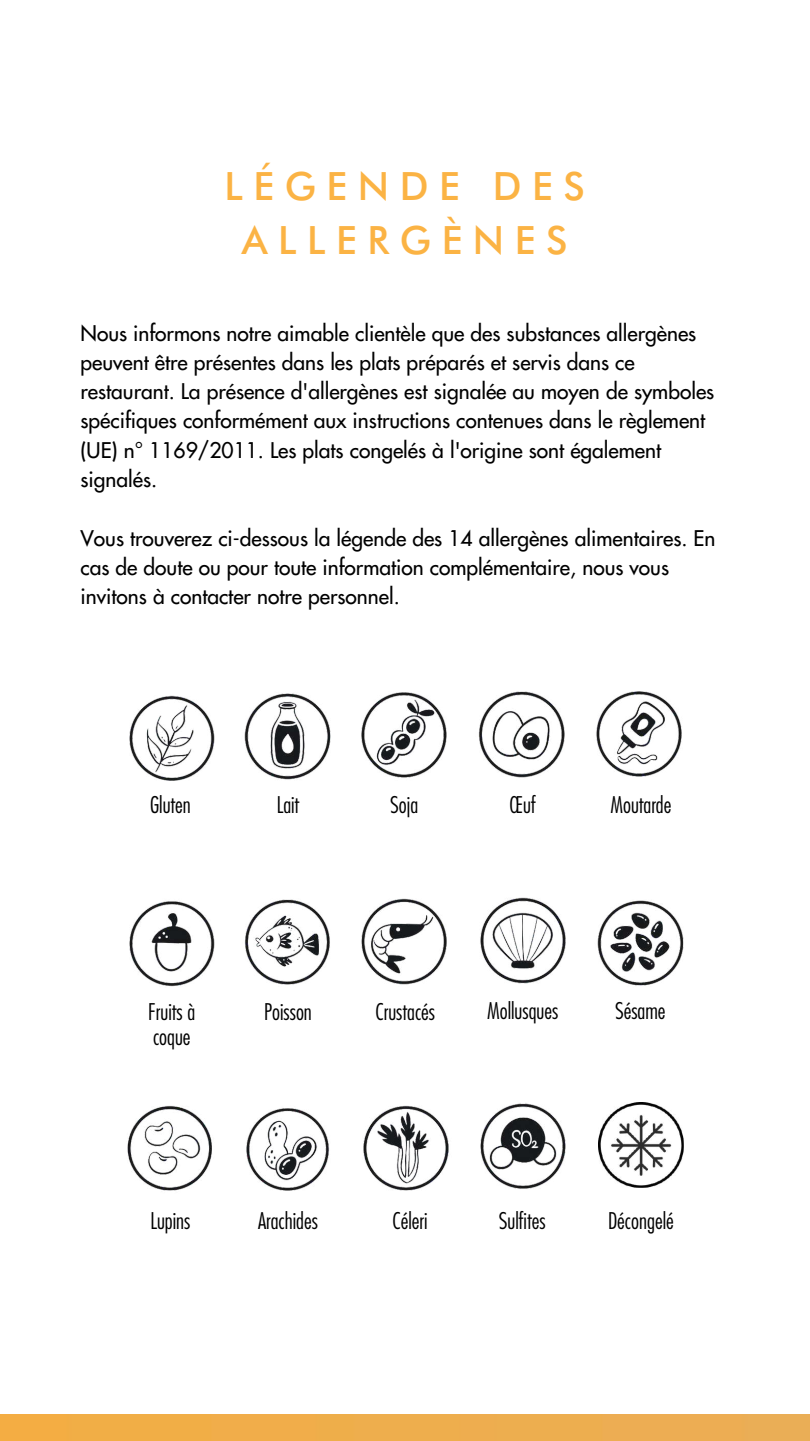
<style>
.page{position:relative;width:810px;height:1441px;background:#fff}
.page>*{position:absolute;margin:0;border:0;box-sizing:border-box;transform-origin:0 0}
.t1{font:500 39px/54px "Futura BT";letter-spacing:.27em;color:#fbb344;text-align:center}
.t2{font:300 condensed 22.4px/24.8px "Futura Std";color:#000}
.t3{font:500 21px/29.2px "Futura Std";color:#000}
</style>
<div class="page">
<img style="left:0;top:1414px;width:810px;height:26px">
<img style="left:361px;top:692px;width:86px;height:86px">
<img style="left:244px;top:693px;width:87px;height:87px">
<img style="left:129px;top:695px;width:86px;height:86px">
<img style="left:478px;top:691px;width:87px;height:87px">
<img style="left:596px;top:691px;width:86px;height:86px">
<img style="left:480px;top:1103px;width:86px;height:86px">
<img style="left:129px;top:901px;width:86px;height:86px">
<img style="left:245px;top:899px;width:85px;height:86px">
<img style="left:597px;top:900px;width:87px;height:86px">
<img style="left:361px;top:898px;width:86px;height:87px">
<img style="left:480px;top:897px;width:86px;height:87px">
<img style="left:363px;top:1105px;width:86px;height:86px">
<img style="left:246px;top:1108px;width:83px;height:83px">
<img style="left:127px;top:1106px;width:85px;height:85px">
<img style="left:599px;top:1102px;width:84px;height:85px">
<h1 class="t1" style="left:225px;top:158px;width:362px">LÉGENDE DES<br>ALLERGÈNES</h1>
<p class="t3" style="left:81px;top:319px;width:635px">Nous informons notre aimable clientèle que des substances allergènes peuvent être présentes dans les plats préparés et servis dans ce restaurant. La présence d'allergènes est signalée au moyen de symboles spécifiques conformément aux instructions contenues dans le règlement (UE) n° 1169/2011. Les plats congelés à l'origine sont également signalés.</p>
<p class="t3" style="left:81px;top:524px;width:636px">Vous trouverez ci-dessous la légende des 14 allergènes alimentaires. En cas de doute ou pour toute information complémentaire, nous vous invitons à contacter notre personnel.</p>
<p class="t2" style="left:150px;top:793px;width:42px">Gluten</p>
<p class="t2" style="left:277px;top:793px;width:24px">Lait</p>
<p class="t2" style="left:390px;top:793px;width:29px">Soja</p>
<p class="t2" style="left:510px;top:793px;width:28px">Œuf</p>
<p class="t2" style="left:610px;top:793px;width:62px">Moutarde</p>
<p class="t2" style="left:148px;top:999px;width:48px">Fruits à coque</p>
<p class="t2" style="left:264px;top:999px;width:49px">Poisson</p>
<p class="t2" style="left:376px;top:999px;width:61px">Crustacés</p>
<p class="t2" style="left:487px;top:998px;width:73px">Mollusques</p>
<p class="t2" style="left:615px;top:998px;width:52px">Sésame</p>
<p class="t2" style="left:151px;top:1209px;width:41px">Lupins</p>
<p class="t2" style="left:258px;top:1209px;width:61px">Arachides</p>
<p class="t2" style="left:392px;top:1209px;width:37px">Céleri</p>
<p class="t2" style="left:499px;top:1209px;width:48px">Sulfites</p>
<p class="t2" style="left:608px;top:1209px;width:67px">Décongelé</p>
</div>
